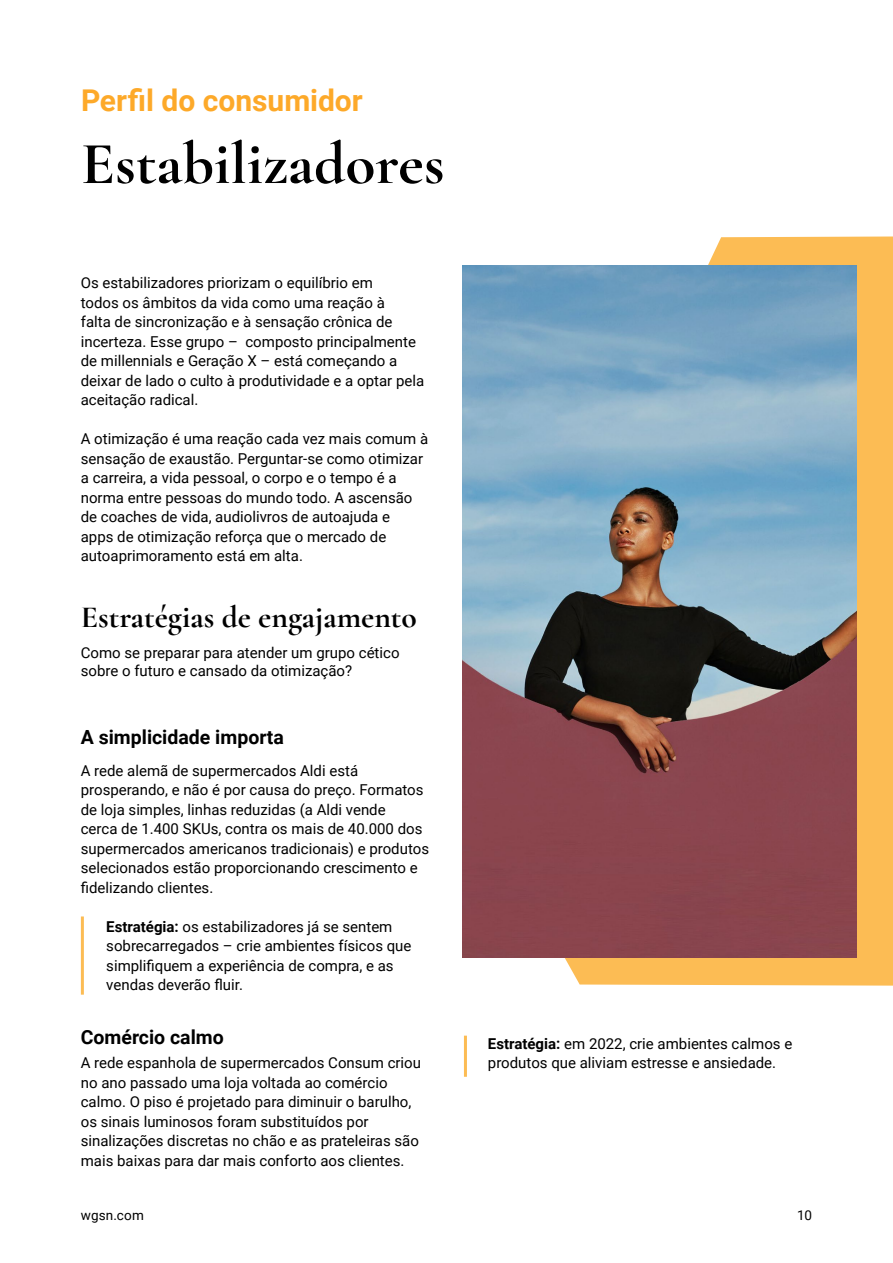
<style>
.page{position:relative;width:893px;height:1263px;background:#fff}
.page>*{position:absolute;margin:0;border:0;box-sizing:border-box;transform-origin:0 0}
.t1{font:700 60px "Cormorant Garamond";color:#000}
.t2{font:700 31.5px "Cormorant Garamond";color:#000}
.t3{font:700 30px "Roboto";color:#fda929}
.t4{font:700 19.5px "Roboto";color:#000}
.t5{font:15px/19.5px "Roboto";color:#000}
.t6{font:13.5px "Roboto";letter-spacing:.01em;color:#000}
.s1{font-weight:700}
</style>
<div class="page">
<svg style="left:565px;top:236px;width:328px;height:750px;fill:#fcbc54"></svg>
<img style="left:462px;top:265px;width:394px;height:693px">
<hr style="left:81px;top:916px;width:3px;height:79px;background:#fcbc54">
<hr style="left:464px;top:1036px;width:3px;height:41px;background:#fcbc54">
<h3 class="t3" style="left:81px;top:79px;width:283px">Perfil do consumidor</h3>
<h1 class="t1" style="left:81px;top:127px;width:365px">Estabilizadores</h1>
<p class="t5" style="left:81px;top:272px;width:345px">Os estabilizadores priorizam o equilíbrio em<br>todos os âmbitos da vida como uma reação à<br>falta de sincronização e à sensação crônica de incerteza. Esse grupo – composto principalmente de millennials e Geração X – está começando a deixar de lado o culto à produtividade e a optar pela aceitação radical.</p>
<p class="t5" style="left:81px;top:428px;width:349px">A otimização é uma reação cada vez mais comum à sensação de exaustão. Perguntar-se como otimizar a carreira, a vida pessoal, o corpo e o tempo é a norma entre pessoas do mundo todo. A ascensão de coaches de vida, audiolivros de autoajuda e<br>apps de otimização reforça que o mercado de autoaprimoramento está em alta.</p>
<h2 class="t2" style="left:81px;top:597px;width:338px">Estratégias de engajamento</h2>
<p class="t5" style="left:81px;top:643px;width:320px;line-height:18px">Como se preparar para atender um grupo cético sobre o futuro e cansado da otimização?</p>
<h3 class="t4" style="left:81px;top:723px;width:205px">A simplicidade importa</h3>
<p class="t5" style="left:81px;top:760px;width:350px">A rede alemã de supermercados Aldi está prosperando, e não é por causa do preço. Formatos de loja simples, linhas reduzidas (a Aldi vende<br>cerca de 1.400 SKUs, contra os mais de 40.000 dos supermercados americanos tradicionais) e produtos selecionados estão proporcionando crescimento e fidelizando clientes.</p>
<p class="t5" style="left:106px;top:916px;width:307px"><span class="s1">Estratégia:</span> os estabilizadores já se sentem sobrecarregados – crie ambientes físicos que simplifiquem a experiência de compra, e as vendas deverão fluir.</p>
<h3 class="t4" style="left:81px;top:1023px;width:145px">Comércio calmo</h3>
<p class="t5" style="left:81px;top:1052px;width:342px">A rede espanhola de supermercados Consum criou no ano passado uma loja voltada ao comércio calmo. O piso é projetado para diminuir o barulho, os sinais luminosos foram substituídos por sinalizações discretas no chão e as prateleiras são mais baixas para dar mais conforto aos clientes.</p>
<p class="t5" style="left:488px;top:1033px;width:306px"><span class="s1">Estratégia:</span> em 2022, crie ambientes calmos e produtos que aliviam estresse e ansiedade.</p>
<p class="t6" style="left:81px;top:1206px;width:64px">wgsn.com</p>
<p class="t6" style="left:797px;top:1206px;width:16px">10</p>
</div>
